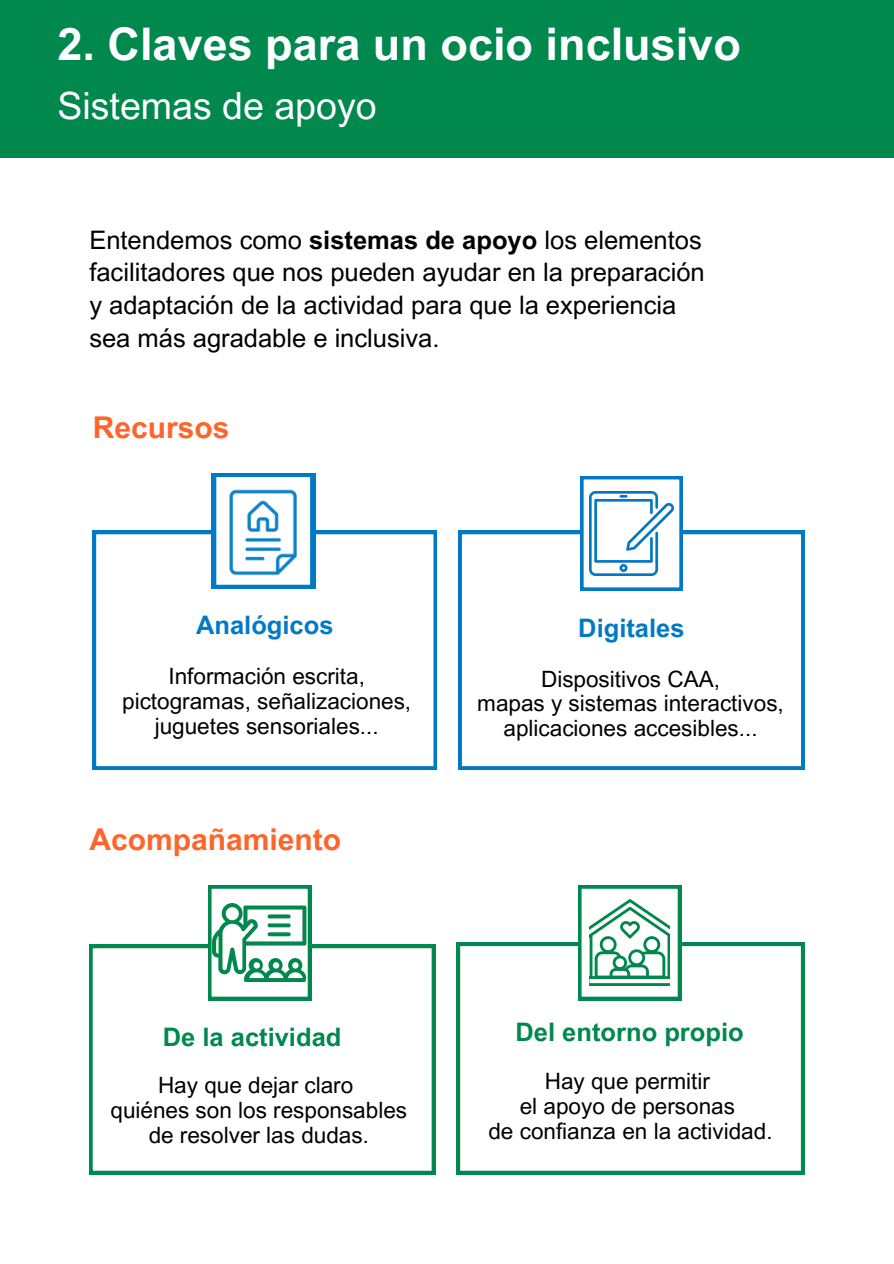
<style>
.page{position:relative;width:894px;height:1264px;background:#fff}
.page>*{position:absolute;margin:0;border:0;box-sizing:border-box;transform-origin:0 0}
.t1{font:700 45px "Arial MT Pro";color:#fff}
.t2{font:37.5px "Arial MT Pro";color:#fff}
.t3{font:700 30px "Arial MT Pro";color:#ff642b}
.t4{font:25.5px/32.7px "Arial MT Pro";color:#000}
.t5{font:700 25.5px "Arial MT Pro";color:#01884e}
.t6{font:700 25.5px "Arial MT Pro";color:#007ac7}
.t7{font:22.5px/24.8px "Arial MT Pro";color:#000;text-align:center}
.s1{font-weight:700}
</style>
<div class="page">
<div style="left:0;top:0;width:893px;height:157px;background:#01884e"></div>
<svg style="left:93px;top:531px;width:344px;height:238px"></svg>
<svg style="left:458px;top:531px;width:346px;height:238px"></svg>
<svg style="left:580px;top:476px;width:102px;height:114px"></svg>
<svg style="left:211px;top:473px;width:104px;height:115px"></svg>
<img style="left:589px;top:491px;width:84px;height:84px">
<svg style="left:89px;top:944px;width:346px;height:230px"></svg>
<svg style="left:208px;top:885px;width:103px;height:115px"></svg>
<svg style="left:456px;top:942px;width:348px;height:232px"></svg>
<svg style="left:578px;top:885px;width:103px;height:115px"></svg>
<img style="left:213px;top:903px;width:93px;height:78px">
<img style="left:589px;top:899px;width:80px;height:86px">
<h1 class="t1" style="left:57px;top:27px;width:684px">2. Claves para un ocio inclusivo</h1>
<h1 class="t2" style="left:57px;top:91px;width:320px">Sistemas de apoyo</h1>
<p class="t4" style="left:89px;top:227px;width:616px">Entendemos como <span class="s1">sistemas de apoyo</span> los elementos facilitadores que nos pueden ayudar en la preparación y adaptación de la actividad para que la experiencia sea más agradable e inclusiva.</p>
<h4 class="t3" style="left:93px;top:416px;width:138px">Recursos</h4>
<p class="t6" style="left:196px;top:615px;width:139px">Analógicos</p>
<p class="t7" style="left:168px;top:666px;width:198px">Información escrita,</p>
<p class="t7" style="left:122px;top:691px;width:290px">pictogramas, señalizaciones,</p>
<h3 class="t7" style="left:155px;top:716px;width:225px">juguetes sensoriales...</h3>
<h2 class="t3" style="left:89px;top:828px;width:253px">Acompañamiento</h2>
<p class="t5" style="left:163px;top:1027px;width:180px">De la actividad</p>
<h3 class="t7" style="left:158px;top:1075px;width:197px">Hay que dejar claro</h3>
<p class="t7" style="left:110px;top:1100px;width:298px">quiénes son los responsables de resolver las dudas.</p>
<p class="t6" style="left:578px;top:618px;width:108px">Digitales</p>
<p class="t7" style="left:541px;top:669px;width:180px">Dispositivos CAA,</p>
<p class="t7" style="left:477px;top:694px;width:308px">mapas y sistemas interactivos,</p>
<h2 class="t7" style="left:503px;top:718px;width:255px">aplicaciones accesibles...</h2>
<p class="t5" style="left:515px;top:1022px;width:229px">Del entorno propio</p>
<p class="t7" style="left:544px;top:1071px;width:167px">Hay que permitir</p>
<h3 class="t7" style="left:519px;top:1096px;width:217px">el apoyo de personas</h3>
<p class="t7" style="left:488px;top:1121px;width:285px">de confianza en la actividad.</p>
</div>
